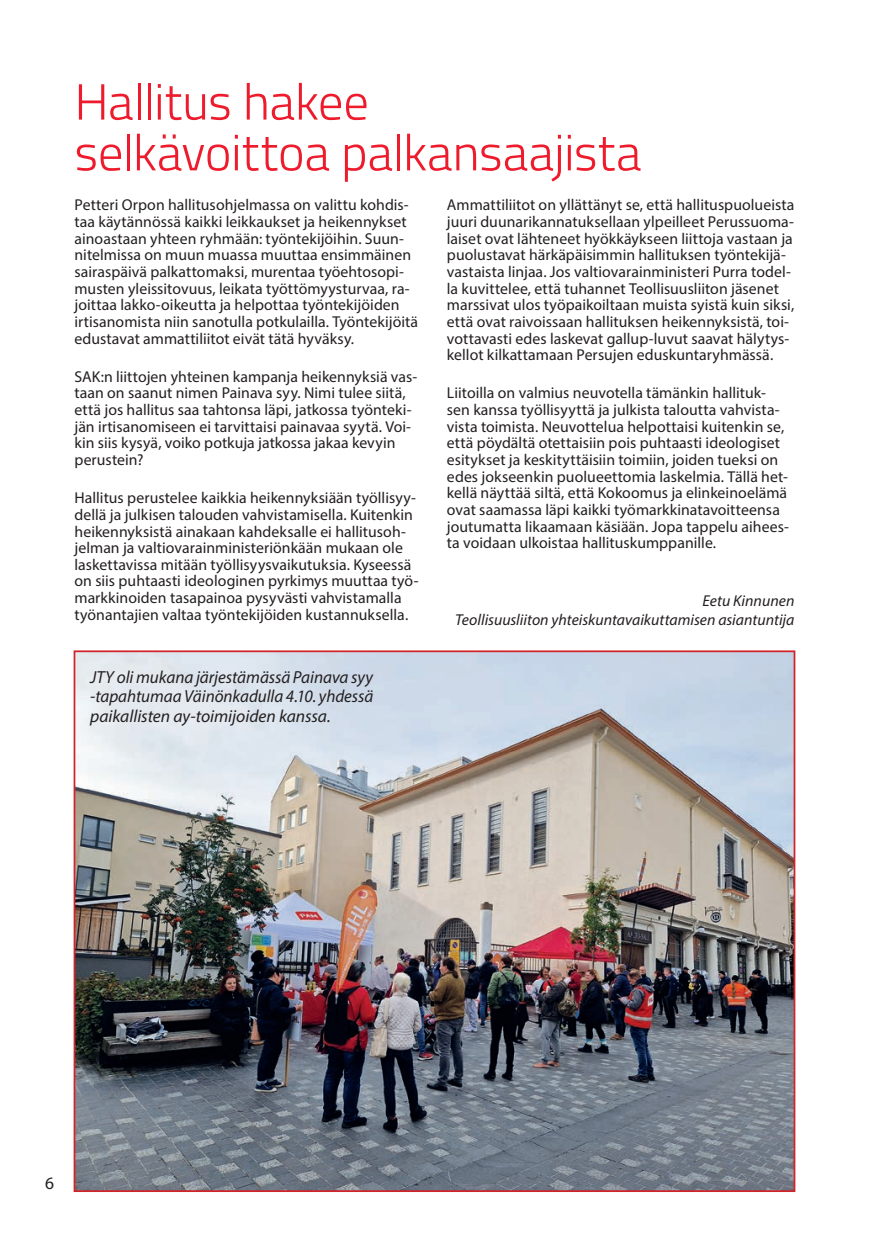
<style>
.page{position:relative;width:869px;height:1241px;background:#fff}
.page>*{position:absolute;margin:0;border:0;box-sizing:border-box;transform-origin:0 0}
.t1{font:300 50.75px/50.8px "Titillium Web";letter-spacing:-.005em;color:#ee1b2d}
.t2{font:italic 17.5px/19.6px "Myriad Pro";letter-spacing:-.005em;color:#231f20;text-align:justify}
.t3{font:17.5px "Myriad Pro";color:#231f20}
.t4{font:15.75px/16.6px "Myriad Pro";color:#231f20}
.t5{font:italic 15.75px/19.1px "Myriad Pro";color:#231f20;text-align:right}
</style>
<div class="page">
<img style="left:77px;top:653px;width:715px;height:535px">
<h1 class="t1" style="left:74px;top:74px;width:568px">Hallitus hakee<br>selkävoittoa palkansaajista</h1>
<p class="t4" style="left:446px;top:196px;width:349px">Ammattiliitot on yllättänyt se, että hallituspuolueista juuri duunarikannatuksellaan ylpeilleet Perussuoma&shy;laiset ovat lähteneet hyökkäykseen liittoja vastaan ja puolustavat härkäpäisimmin hallituksen työntekijä&shy;vastaista linjaa. Jos valtiovarainministeri Purra todel&shy;la kuvittelee, että tuhannet Teollisuusliiton jäsenet marssivat ulos työpaikoiltaan muista syistä kuin siksi, että ovat raivoissaan hallituksen heikennyksistä, toi&shy;vottavasti edes laskevat gallup-luvut saavat hälytys&shy;kellot kilkattamaan Persujen eduskuntaryhmässä.</p>
<p class="t4" style="left:446px;top:384px;width:343px">Liitoilla on valmius neuvotella tämänkin hallituk&shy;sen kanssa työllisyyttä ja julkista taloutta vahvista&shy;vista toimista. Neuvottelua helpottaisi kuitenkin se, että pöydältä otettaisiin pois puhtaasti ideologiset esitykset ja keskityttäisiin toimiin, joiden tueksi on edes jokseenkin puolueettomia laskelmia. Tällä het&shy;kellä näyttää siltä, että Kokoomus ja elinkeinoelämä ovat saamassa läpi kaikki työmarkkinatavoitteensa joutumatta likaamaan käsiään. Jopa tappelu aihees&shy;ta voidaan ulkoistaa hallituskumppanille.</p>
<p class="t4" style="left:74px;top:196px;width:345px">Petteri Orpon hallitusohjelmassa on valittu kohdis&shy;taa käytännössä kaikki leikkaukset ja heikennykset ainoastaan yhteen ryhmään: työntekijöihin. Suun&shy;nitelmissa on muun muassa muuttaa ensimmäinen sairaspäivä palkattomaksi, murentaa työehtosopi&shy;musten yleissitovuus, leikata työttömyysturvaa, ra&shy;joittaa lakko-oikeutta ja helpottaa työntekijöiden irtisanomista niin sanotulla potkulailla. Työntekijöitä edustavat ammattiliitot eivät tätä hyväksy.</p>
<p class="t4" style="left:74px;top:368px;width:344px">SAK:n liittojen yhteinen kampanja heikennyksiä vas&shy;taan on saanut nimen Painava syy. Nimi tulee siitä, että jos hallitus saa tahtonsa läpi, jatkossa työnteki&shy;jän irtisanomiseen ei tarvittaisi painavaa syytä. Voi&shy;kin siis kysyä, voiko potkuja jatkossa jakaa kevyin perustein?</p>
<p class="t4" style="left:74px;top:489px;width:345px">Hallitus perustelee kaikkia heikennyksiään työllisyy&shy;dellä ja julkisen talouden vahvistamisella. Kuitenkin heikennyksistä ainakaan kahdeksalle ei hallitusoh&shy;jelman ja valtiovarainministeriönkään mukaan ole laskettavissa mitään työllisyysvaikutuksia. Kyseessä on siis puhtaasti ideologinen pyrkimys muuttaa työ&shy;markkinoiden tasapainoa pysyvästi vahvistamalla työnantajien valtaa työntekijöiden kustannuksella.</p>
<p class="t5" style="left:455px;top:590px;width:340px">Eetu Kinnunen<br>Teollisuusliiton yhteiskuntavaikuttamisen asiantuntija</p>
<p class="t2" style="left:90px;top:666px;width:284px">JTY oli mukana järjestämässä Painava syy -tapahtumaa Väinönkadulla 4.10. yhdessä paikallisten ay-toimijoiden kanssa.</p>
<p class="t3" style="left:45px;top:1172px;width:10px">6</p>
</div>
